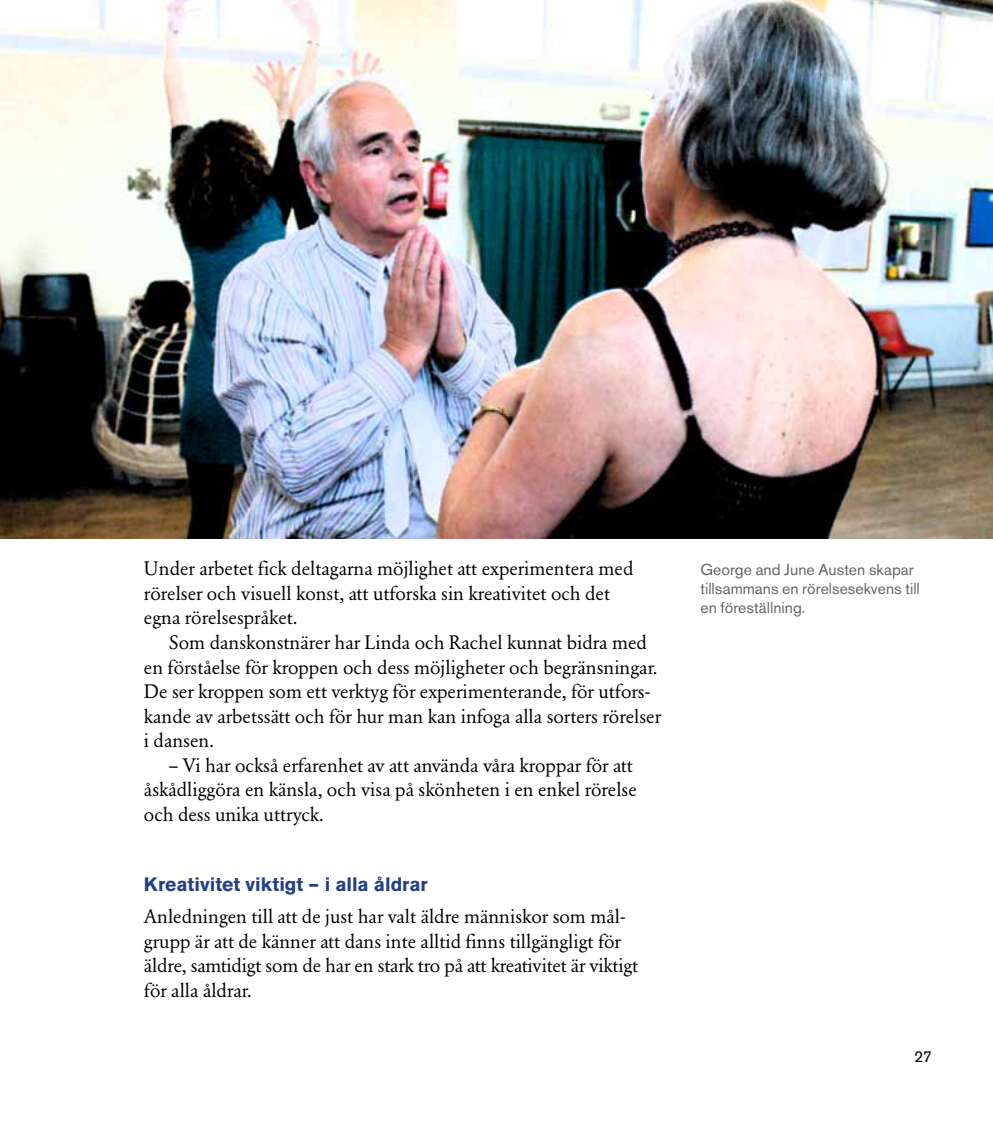
<style>
.page{position:relative;width:993px;height:1122px;background:#fff}
.page>*{position:absolute;margin:0;border:0;box-sizing:border-box;transform-origin:0 0}
.t1{font:19.25px/24.5px "Garamond BE Pro";color:#000}
.t2{font:700 19.25px "Akzidenz Grotesk BE";color:#244086}
.t3{font:15.75px/19.2px "Akzidenz Grotesk BE";color:#636466}
.t4{font:15.75px "Akzidenz Grotesk BE";color:#000}
</style>
<div class="page">
<img style="left:0;top:0;width:992px;height:538px">
<p class="t1" style="left:144px;top:556px;width:491px">Under arbetet fick deltagarna möjlighet att experimentera med rörelser och visuell konst, att utforska sin kreativitet och det egna rörelsespråket.</p>
<p class="t1" style="left:144px;top:629px;width:518px;text-indent:25px">Som danskonstnärer har Linda och Rachel kunnat bidra med en förståelse för kroppen och dess möjligheter och begränsningar.<br>De ser kroppen som ett verktyg för experimenterande, för utfors&shy;kande av arbetssätt och för hur man kan infoga alla sorters rörelser i dansen.</p>
<p class="t1" style="left:144px;top:752px;width:494px;text-indent:25px">– Vi har också erfarenhet av att använda våra kroppar för att åskådliggöra en känsla, och visa på skönheten i en enkel rörelse och dess unika uttryck.</p>
<p class="t2" style="left:144px;top:872px;width:285px">Kreativitet viktigt – i alla åldrar</p>
<p class="t1" style="left:144px;top:903px;width:495px">Anledningen till att de just har valt äldre människor som mål&shy;grupp är att de känner att dans inte alltid finns tillgängligt för äldre, samtidigt som de har en stark tro på att kreativitet är viktigt för alla åldrar.</p>
<p class="t3" style="left:700px;top:559px;width:221px">George and June Austen skapar tillsammans en rörelsesekvens till en föreställning.</p>
<p class="t4" style="left:913px;top:1047px;width:20px">27</p>
</div>
